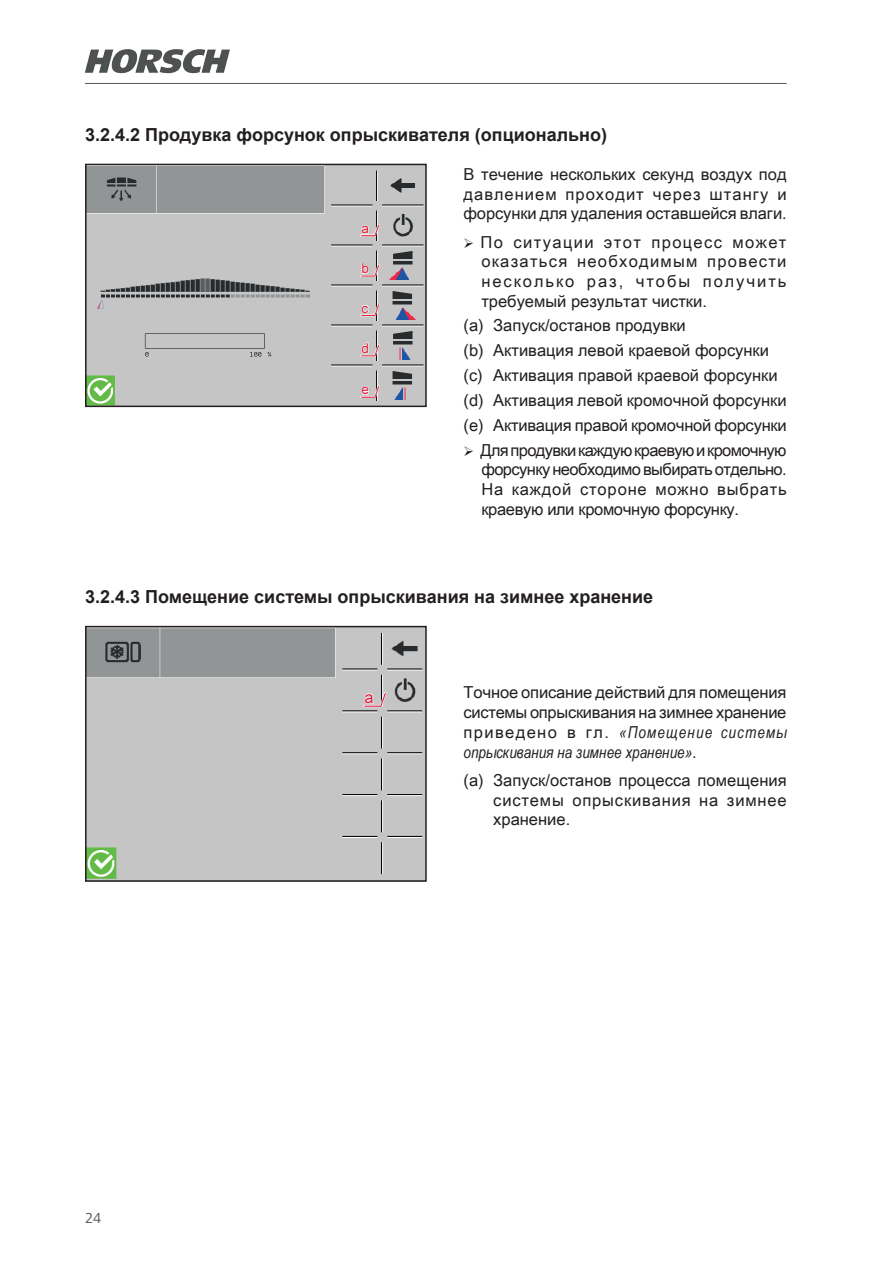
<style>
.page{position:relative;width:893px;height:1263px;background:#fff}
.page>*{position:absolute;margin:0;border:0;box-sizing:border-box;transform-origin:0 0}
.ueberschrift4{font:700 18px "Arial";color:#231f20}
.text{font:16.5px/19.8px "Arial Unicode MS";color:#231f20;text-align:justify}
.t1{font:16.5px "Arial Unicode MS";color:#e41c3b}
.t2{font:15px "Frutiger Next LTW1 G";color:#57585a}
.t3{font:13.65px "Arial Unicode MS";color:#e41c3b}
.s1{font-family:"Arial Narrow";font-style:italic}
</style>
<div class="page">
<hr style="left:85px;top:83px;width:702px;height:1px;background:#57585a">
<img style="left:85px;top:49px;width:145px;height:24px">
<img style="left:88px;top:167px;width:336px;height:237px">
<div style="left:85px;top:164px;width:342px;height:243px;border:2px solid #231f20"></div>
<svg style="left:360px;top:264px;width:20px;height:13px"></svg>
<svg style="left:362px;top:263px;width:7px;height:11px"></svg>
<svg style="left:360px;top:223px;width:20px;height:14px"></svg>
<svg style="left:361px;top:225px;width:8px;height:9px"></svg>
<svg style="left:360px;top:303px;width:20px;height:13px"></svg>
<svg style="left:361px;top:305px;width:8px;height:8px"></svg>
<svg style="left:360px;top:344px;width:20px;height:13px"></svg>
<svg style="left:361px;top:342px;width:8px;height:12px"></svg>
<svg style="left:360px;top:385px;width:20px;height:13px"></svg>
<svg style="left:361px;top:386px;width:8px;height:9px"></svg>
<img style="left:88px;top:629px;width:336px;height:250px">
<div style="left:85px;top:626px;width:342px;height:256px;border:2px solid #231f20"></div>
<svg style="left:363px;top:691px;width:24px;height:16px"></svg>
<svg style="left:365px;top:693px;width:9px;height:11px"></svg>
<p class="ueberschrift4" style="left:85px;top:122px;width:524px">3.2.4.2 Продувка форсунок опрыскивателя (опционально)</p>
<p class="t3" style="left:361px;top:218px;width:9px">a</p>
<p class="t3" style="left:361px;top:259px;width:9px">b</p>
<p class="t3" style="left:361px;top:298px;width:8px">c</p>
<p class="t3" style="left:361px;top:338px;width:9px">d</p>
<p class="t3" style="left:361px;top:380px;width:9px">e</p>
<p class="text" style="left:463px;top:164px;width:325px">В течение нескольких секунд воздух под давлением проходит через штангу и форсунки для удаления оставшейся влаги.</p>
<p class="text" style="left:480px;top:232px;width:308px">По ситуации этот процесс может оказаться необходимым провести несколько раз, чтобы получить требуемый результат чистки.</p>
<p class="text" style="left:463px;top:315px;width:224px">(a) Запуск/останов продувки</p>
<p class="text" style="left:463px;top:340px;width:307px">(b) Активация левой краевой форсунки</p>
<p class="text" style="left:463px;top:365px;width:316px">(c) Активация правой краевой форсунки</p>
<p class="text" style="left:463px;top:390px;width:325px">(d) Активация левой кромочной форсунки</p>
<p class="text" style="left:463px;top:415px;width:325px">(e) Активация правой кромочной форсунки</p>
<p class="text" style="left:480px;top:440px;width:308px">Для продувки каждую краевую и кромочную форсунку необходимо выбирать отдельно.<br>На каждой стороне можно выбрать краевую или кромочную форсунку.</p>
<p class="ueberschrift4" style="left:85px;top:584px;width:570px">3.2.4.3 Помещение системы опрыскивания на зимнее хранение</p>
<p class="t2" style="left:85px;top:1209px;width:18px">24</p>
<p class="t1" style="left:365px;top:685px;width:11px">a</p>
<p class="text" style="left:463px;top:682px;width:325px">Точное описание действий для помещения системы опрыскивания на зимнее хранение приведено в гл. <span class="s1">«Помещение системы опрыскивания на зимнее хранение»</span>.</p>
<p class="text" style="left:493px;top:770px;width:295px;text-indent:-30px">(a) Запуск/останов процесса помещения системы опрыскивания на зимнее хранение.</p>
</div>
